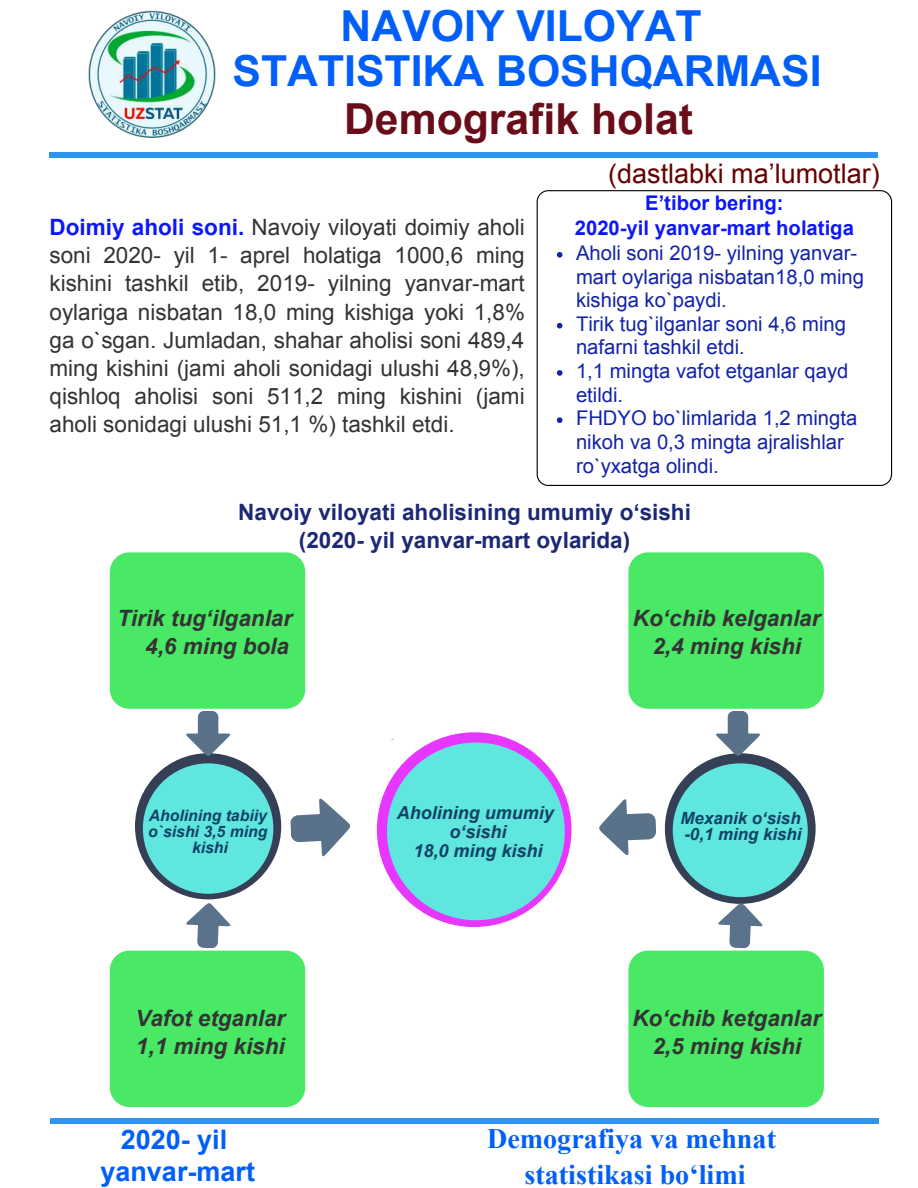
<style>
.page{position:relative;width:918px;height:1188px;background:#fff}
.page>*{position:absolute;margin:0;border:0;box-sizing:border-box;transform-origin:0 0}
.t1{font:700 42.75px/45px "Arial";color:#005ff9;text-align:center}
.t2{font:700 42.75px "Arial";color:#680d19}
.t3{font:700 28.2px/36px "Times New Roman";color:#005ff9;text-align:center}
.t4{font:27px "Arial";color:#600}
.t5{font:700 27px/32.7px "Arial";color:#005ff9;text-align:center}
.t6{font:22.5px/28.2px "Arial";color:#333;text-align:justify}
.t7{font:italic 700 22.5px/28.2px "Arial";color:#333;text-align:center}
.t8{font:700 22.5px/28.2px "Arial";color:#1c2875;text-align:center}
.t9{font:20.25px/23.7px "Arial";color:#1323a9}
.t10{font:700 20.25px/24.8px "Arial";color:#0c17fc;text-align:center}
.t11{font:italic 700 18px/19.2px "Arial";color:#114265;text-align:center}
.t12{font:italic 700 16.8px/16.8px "Arial";color:#114265}
.t13{font:italic 700 15.75px/15.8px "Arial";color:#114265;text-align:center}
.s1{font-weight:700;color:#0c17fc}
</style>
<div class="page">
<img style="left:88px;top:10px;width:128px;height:129px">
<div style="left:50px;top:152px;width:828px;height:5px;background:#2d95ec"></div>
<div style="left:51px;top:1118px;width:828px;height:6px;background:#2d95ec"></div>
<svg style="left:537px;top:190px;width:355px;height:296px"></svg>
<svg style="left:557px;top:252px;width:5px;height:6px"></svg>
<svg style="left:557px;top:323px;width:5px;height:5px"></svg>
<svg style="left:557px;top:370px;width:5px;height:6px"></svg>
<svg style="left:557px;top:417px;width:5px;height:6px"></svg>
<div style="left:135px;top:753px;width:146px;height:146px;background:#353f55;border-radius:50%"></div>
<div style="left:143px;top:763px;width:130px;height:131px;background:#5fe6de;border-radius:50%"></div>
<div style="left:665px;top:753px;width:151px;height:151px;background:#353f55;border-radius:50%"></div>
<div style="left:673px;top:763px;width:135px;height:134px;background:#5fe6de;border-radius:50%"></div>
<div style="left:377px;top:732px;width:195px;height:195px;background:#e636ff;border-radius:50%"></div>
<div style="left:387px;top:742px;width:178px;height:178px;background:#5fe6de;border-radius:50%"></div>
<div style="left:110px;top:552px;width:195px;height:157px;background:#49e865;border-radius:20px"></div>
<svg style="left:186px;top:711px;width:45px;height:45px"></svg>
<div style="left:110px;top:951px;width:195px;height:156px;background:#49e865;border-radius:20px"></div>
<div style="left:628px;top:552px;width:196px;height:157px;background:#49e865;border-radius:20px"></div>
<div style="left:628px;top:951px;width:196px;height:156px;background:#49e865;border-radius:20px"></div>
<svg style="left:716px;top:711px;width:44px;height:45px"></svg>
<svg style="left:290px;top:798px;width:60px;height:59px"></svg>
<svg style="left:599px;top:799px;width:57px;height:57px"></svg>
<svg style="left:186px;top:903px;width:45px;height:45px"></svg>
<svg style="left:718px;top:902px;width:45px;height:46px"></svg>
<h1 class="t1" style="left:233px;top:4px;width:591px">NAVOIY VILOYAT<br>STATISTIKA BOSHQARMASI</h1>
<h1 class="t2" style="left:344px;top:90px;width:351px">Demografik holat</h1>
<p class="t4" style="left:608px;top:156px;width:273px">(dastlabki ma’lumotlar)</p>
<p class="t10" style="left:575px;top:192px;width:281px">E’tibor bering:<br>2020-yil yanvar-mart holatiga</p>
<p class="t9" style="left:576px;top:241px;width:290px">Aholi soni 2019- yilning yanvar&shy;mart oylariga nisbatan18,0 ming kishiga ko`paydi.<br>Tirik tug`ilganlar soni 4,6 ming nafarni tashkil etdi.<br>1,1 mingta vafot etganlar qayd etildi.<br>FHDYO bo`limlarida 1,2 mingta nikoh va 0,3 mingta ajralishlar ro`yxatga olindi.</p>
<p class="t8" style="left:238px;top:498px;width:454px">Navoiy viloyati aholisining umumiy o‘sishi (2020- yil yanvar-mart oylarida)</p>
<p class="t6" style="left:50px;top:213px;width:477px"><span class="s1">Doimiy aholi soni.</span> Navoiy viloyati doimiy aholi soni 2020- yil 1- aprel holatiga 1000,6 ming kishini tashkil etib, 2019- yilning yanvar-mart oylariga nisbatan 18,0 ming kishiga yoki 1,8% ga o`sgan. Jumladan, shahar aholisi soni 489,4 ming kishini (jami aholi sonidagi ulushi 48,9%), qishloq aholisi soni 511,2 ming kishini (jami aholi sonidagi ulushi 51,1 %) tashkil etdi.</p>
<p class="t7" style="left:117px;top:604px;width:177px;text-align:right">Tirik tug‘ilganlar<br>4,6 ming bola</p>
<p class="t7" style="left:633px;top:604px;width:189px">Ko‘chib kelganlar<br>2,4 ming kishi</p>
<p class="t11" style="left:397px;top:804px;width:159px">Aholining umumiy o‘sishi<br>18,0 ming kishi</p>
<p class="t13" style="left:148px;top:808px;width:121px">Aholining tabiiy o`sishi 3,5 ming kishi</p>
<p class="t12" style="left:681px;top:810px;width:122px">Mexanik o‘sish -0,1 ming kishi</p>
<p class="t7" style="left:135px;top:1005px;width:152px;text-align:left">Vafot etganlar<br>1,1 ming kishi</p>
<p class="t7" style="left:632px;top:1005px;width:190px">Ko‘chib ketganlar<br>2,5 ming kishi</p>
<p class="t5" style="left:100px;top:1124px;width:156px">2020- yil yanvar-mart</p>
<p class="t3" style="left:487px;top:1119px;width:291px">Demografiya va mehnat statistikasi bo‘limi</p>
</div>
